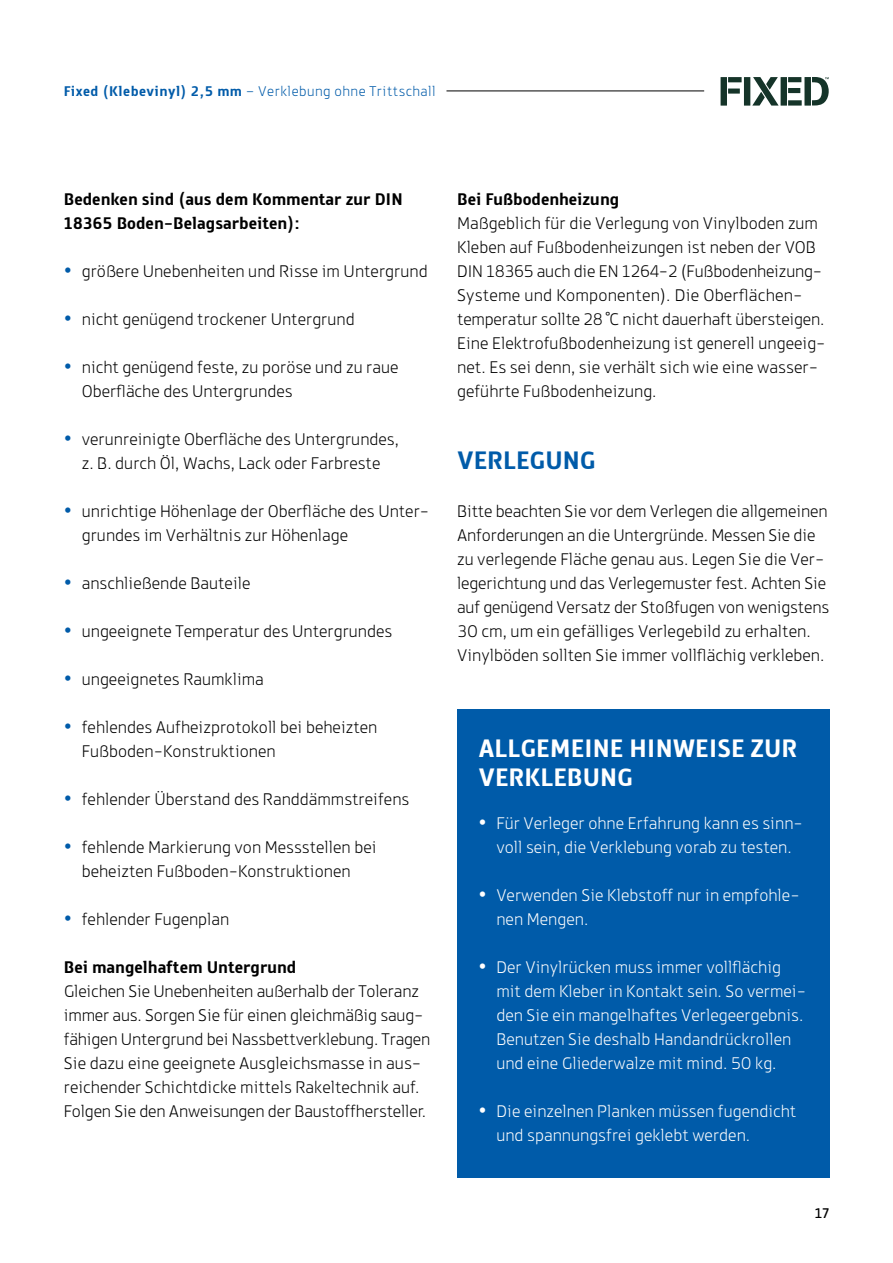
<style>
.page{position:relative;width:893px;height:1263px;background:#fff}
.page>*{position:absolute;margin:0;border:0;box-sizing:border-box;transform-origin:0 0}
.t1{font:700 27px/28.5px "Knight Sans";color:#fff}
.t2{font:700 27px "Knight Sans";color:#005ba9}
.t3{font:300 18px/24px "Knight Sans";color:#000}
.t4{font:300 18px/24px "Knight Sans";color:#fff}
.t5{font:700 18px/24px "Knight Sans";color:#000}
.t6{font:300 15px "Knight Sans";letter-spacing:.03em;color:#005ba9}
.t7{font:15px "Knight Sans";color:#000}
.s1{font-weight:700}
.s2{color:#005ba9}
</style>
<div class="page">
<div style="left:457px;top:709px;width:372px;height:469px;background:#005ba9"></div>
<hr style="left:446px;top:91px;width:258px;height:1px;background:#000">
<div style="left:721px;top:77px;width:6px;height:29px;background:#153429"></div>
<div style="left:728px;top:77px;width:14px;height:5px;background:#153429"></div>
<div style="left:728px;top:89px;width:12px;height:5px;background:#153429"></div>
<div style="left:744px;top:77px;width:6px;height:29px;background:#153429"></div>
<svg style="left:752px;top:77px;width:27px;height:29px"></svg>
<div style="left:781px;top:77px;width:6px;height:29px;background:#153429"></div>
<div style="left:788px;top:77px;width:13px;height:5px;background:#153429"></div>
<div style="left:788px;top:88px;width:12px;height:5px;background:#153429"></div>
<div style="left:788px;top:100px;width:14px;height:6px;background:#153429"></div>
<div style="left:804px;top:77px;width:7px;height:29px;background:#153429"></div>
<svg style="left:812px;top:77px;width:17px;height:28px"></svg>
<p class="t6" style="left:64px;top:82px;width:373px"><span class="s1">Fixed (Klebevinyl) 2,5 mm</span> – Verklebung ohne Trittschall</p>
<p class="t5" style="left:64px;top:187px;width:341px">Bedenken sind (aus dem Kommentar zur DIN<br>18365 Boden-Belagsarbeiten):</p>
<p class="t3" style="left:64px;top:259px;width:365px"><span class="s2">•</span> größere Unebenheiten und Risse im Untergrund</p>
<p class="t3" style="left:64px;top:307px;width:292px"><span class="s2">•</span> nicht genügend trockener Untergrund</p>
<p class="t3" style="left:82px;top:355px;width:318px;text-indent:-18px"><span class="s2">•</span> nicht genügend feste, zu poröse und zu raue<br>Oberfläche des Untergrundes</p>
<p class="t3" style="left:64px;top:427px;width:337px;text-align:center"><span class="s2">•</span> verunreinigte Oberfläche des Untergrundes, z. B. durch Öl, Wachs, Lack oder Farbreste</p>
<p class="t3" style="left:82px;top:499px;width:349px;text-indent:-18px"><span class="s2">•</span> unrichtige Höhenlage der Oberfläche des Unter&shy;grundes im Verhältnis zur Höhenlage</p>
<p class="t3" style="left:64px;top:571px;width:188px"><span class="s2">•</span> anschließende Bauteile</p>
<p class="t3" style="left:64px;top:619px;width:330px"><span class="s2">•</span> ungeeignete Temperatur des Untergrundes</p>
<p class="t3" style="left:64px;top:667px;width:202px"><span class="s2">•</span> ungeeignetes Raumklima</p>
<p class="t3" style="left:82px;top:715px;width:297px;text-indent:-18px"><span class="s2">•</span> fehlendes Aufheizprotokoll bei beheizten<br>Fußboden-Konstruktionen</p>
<p class="t3" style="left:64px;top:787px;width:347px"><span class="s2">•</span> fehlender Überstand des Randdämmstreifens</p>
<p class="t3" style="left:64px;top:835px;width:314px;text-align:center"><span class="s2">•</span> fehlende Markierung von Messstellen bei beheizten Fußboden-Konstruktionen</p>
<p class="t3" style="left:64px;top:907px;width:167px"><span class="s2">•</span> fehlender Fugenplan</p>
<p class="t5" style="left:64px;top:955px;width:234px">Bei mangelhaftem Untergrund</p>
<p class="t3" style="left:64px;top:979px;width:368px">Gleichen Sie Unebenheiten außerhalb der Toleranz immer aus. Sorgen Sie für einen gleichmäßig saug&shy;fähigen Untergrund bei Nassbettverklebung. Tragen Sie dazu eine geeignete Ausgleichsmasse in aus&shy;reichender Schichtdicke mittels Rakeltechnik auf.<br>Folgen Sie den Anweisungen der Baustoffhersteller.</p>
<p class="t5" style="left:457px;top:187px;width:164px">Bei Fußbodenheizung</p>
<p class="t3" style="left:457px;top:211px;width:370px">Maßgeblich für die Verlegung von Vinylboden zum Kleben auf Fußbodenheizungen ist neben der VOB DIN 18365 auch die EN 1264-2 (Fußbodenheizung-Systeme und Komponenten). Die Oberflächen&shy;temperatur sollte 28 °C nicht dauerhaft übersteigen.<br>Eine Elektrofußbodenheizung ist generell ungeeig&shy;net. Es sei denn, sie verhält sich wie eine wasser&shy;geführte Fußbodenheizung.</p>
<h1 class="t2" style="left:457px;top:445px;width:140px">VERLEGUNG</h1>
<p class="t3" style="left:457px;top:499px;width:374px">Bitte beachten Sie vor dem Verlegen die allgemeinen Anforderungen an die Untergründe. Messen Sie die zu verlegende Fläche genau aus. Legen Sie die Ver&shy;legerichtung und das Verlegemuster fest. Achten Sie auf genügend Versatz der Stoßfugen von wenigstens 30 cm, um ein gefälliges Verlegebild zu erhalten.<br>Vinylböden sollten Sie immer vollflächig verkleben.</p>
<h1 class="t1" style="left:478px;top:734px;width:320px">ALLGEMEINE HINWEISE ZUR<br>VERKLEBUNG</h1>
<p class="t4" style="left:478px;top:811px;width:326px;text-align:center">• Für Verleger ohne Erfahrung kann es sinn&shy;voll sein, die Verklebung vorab zu testen.</p>
<p class="t4" style="left:496px;top:883px;width:305px;text-indent:-18px">• Verwenden Sie Klebstoff nur in empfohle&shy;nen Mengen.</p>
<p class="t4" style="left:496px;top:955px;width:311px;text-indent:-18px">• Der Vinylrücken muss immer vollflächig mit dem Kleber in Kontakt sein. So vermei&shy;den Sie ein mangelhaftes Verlegeergebnis.<br>Benutzen Sie deshalb Handandrückrollen und eine Gliederwalze mit mind. 50 kg.</p>
<p class="t4" style="left:496px;top:1099px;width:301px;text-indent:-18px">• Die einzelnen Planken müssen fugendicht und spannungsfrei geklebt werden.</p>
<p class="t7" style="left:815px;top:1205px;width:16px">17</p>
</div>
